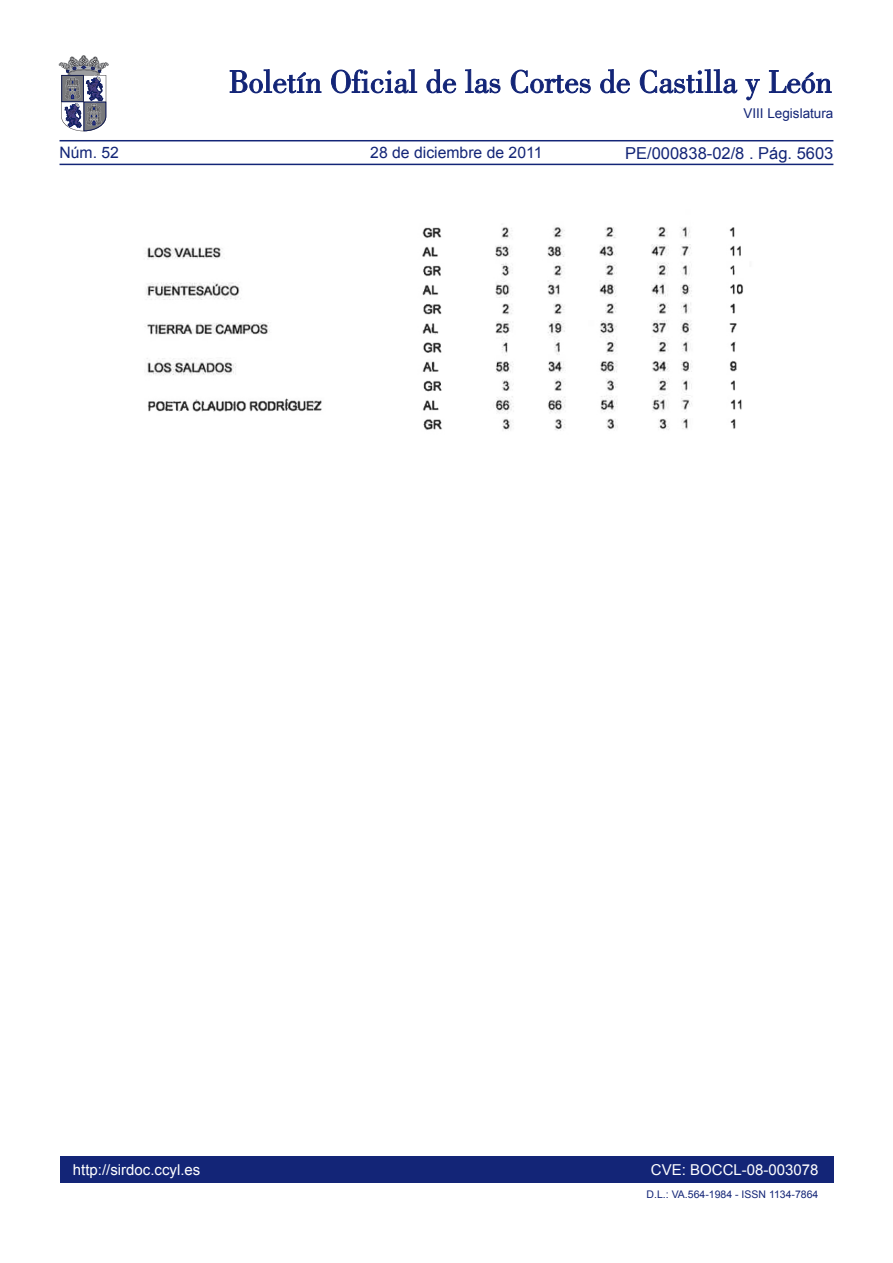
<style>
.page{position:relative;width:893px;height:1263px;background:#fff}
.page>*{position:absolute;margin:0;border:0;box-sizing:border-box;transform-origin:0 0}
.t1{font:16.5px "Arial";color:#132577}
.t2{font:15.75px "Arial";color:#132577}
.t3{font:15px "Arial";color:#fff}
.t4{font:13.5px "Arial";color:#132577}
.TEXTO_NORMAL{font:10.5px "Arial";color:#132577}
</style>
<div class="page">
<div style="left:60px;top:1157px;width:773px;height:26px;background:#132577"></div>
<hr style="left:60px;top:164px;width:773px;height:1px;background:#132577">
<hr style="left:60px;top:140px;width:773px;height:1px;background:#132577">
<svg style="left:230px;top:69px;width:91px;height:24px"></svg>
<svg style="left:331px;top:69px;width:86px;height:24px"></svg>
<svg style="left:426px;top:69px;width:30px;height:24px"></svg>
<svg style="left:465px;top:69px;width:35px;height:24px"></svg>
<svg style="left:511px;top:70px;width:80px;height:23px"></svg>
<svg style="left:600px;top:69px;width:30px;height:24px"></svg>
<svg style="left:640px;top:69px;width:97px;height:24px"></svg>
<svg style="left:745px;top:79px;width:15px;height:21px"></svg>
<svg style="left:769px;top:70px;width:62px;height:23px"></svg>
<svg style="left:59px;top:55px;width:49px;height:76px"></svg>
<img style="left:145px;top:226px;width:598px;height:205px">
<p class="t2" style="left:60px;top:142px;width:61px">Núm. 52</p>
<p class="t2" style="left:370px;top:142px;width:174px">28 de diciembre de 2011</p>
<p class="t4" style="left:743px;top:105px;width:92px">VIII Legislatura</p>
<p class="t1" style="left:625px;top:142px;width:210px">PE/000838-02/8 . Pág. 5603</p>
<p class="t3" style="left:73px;top:1159px;width:129px">http://sirdoc.ccyl.es</p>
<p class="t3" style="left:651px;top:1159px;width:169px">CVE: BOCCL-08-003078</p>
<p class="TEXTO_NORMAL" style="left:647px;top:1188px;width:173px">D.L.: VA.564-1984 - ISSN 1134-7864</p>
</div>
